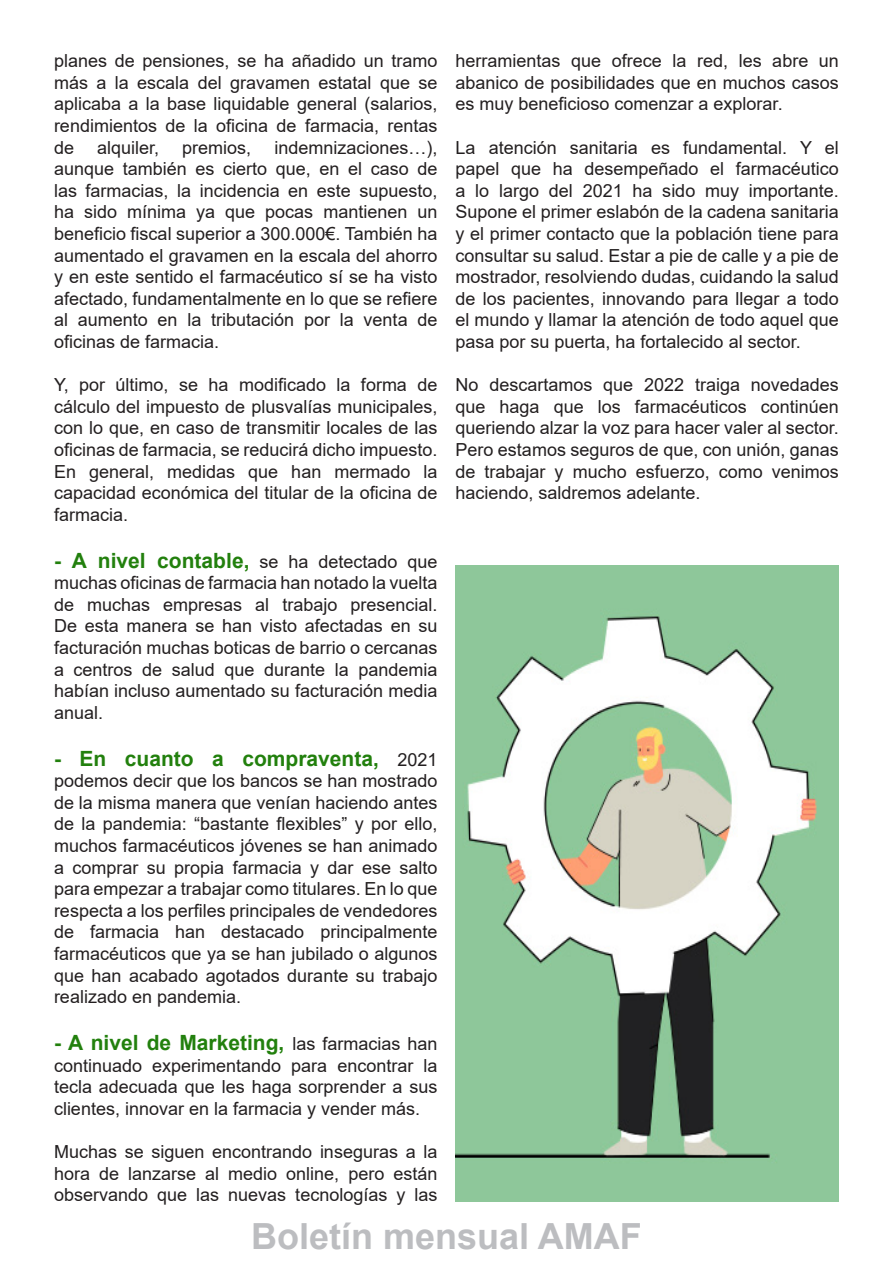
<style>
.page{position:relative;width:893px;height:1263px;background:#fff}
.page>*{position:absolute;margin:0;border:0;box-sizing:border-box;transform-origin:0 0}
.t1{font:700 36px "Arial";color:#bcbdc0}
.t2{font:700 21px "Arial";color:#22800d}
.t3{font:18px/21.6px "Arial";color:#231f20;text-align:justify}
.s1{font-weight:400;font-size:18px;color:#231f20}
</style>
<div class="page">
<img style="left:455px;top:566px;width:384px;height:635px">
<p class="t3" style="left:54px;top:50px;width:385px">planes de pensiones, se ha añadido un tramo más a la escala del gravamen estatal que se aplicaba a la base liquidable general (salarios, rendimientos de la oficina de farmacia, rentas de</p>
<p class="t3" style="left:54px;top:136px;width:385px;text-indent:220px">indemnizaciones…), aunque también es cierto que, en el caso de las farmacias, la incidencia en este supuesto, ha sido mínima ya que pocas mantienen un beneficio fiscal superior a 300.000€. También ha aumentado el gravamen en la escala del ahorro y en este sentido el farmacéutico sí se ha visto afectado, fundamentalmente en lo que se refiere al aumento en la tributación por la venta de oficinas de farmacia.</p>
<p class="t3" style="left:54px;top:374px;width:385px">Y, por último, se ha modificado la forma de cálculo del impuesto de plusvalías municipales, con lo que, en caso de transmitir locales de las oficinas de farmacia, se reducirá dicho impuesto.<br>En general, medidas que han mermado la capacidad económica del titular de la oficina de farmacia.</p>
<p class="t2" style="left:54px;top:545px;width:385px">- A nivel contable, <span class="s1">se ha detectado que</span></p>
<p class="t3" style="left:54px;top:572px;width:385px">muchas oficinas de farmacia han notado la vuelta de muchas empresas al trabajo presencial.<br>De esta manera se han visto afectadas en su facturación muchas boticas de barrio o cercanas a centros de salud que durante la pandemia habían incluso aumentado su facturación media anual.</p>
<p class="t2" style="left:54px;top:743px;width:385px">- En cuanto a compraventa, <span class="s1">2021</span></p>
<p class="t3" style="left:54px;top:770px;width:385px">podemos decir que los bancos se han mostrado de la misma manera que venían haciendo antes de la pandemia: “bastante flexibles” y por ello, muchos farmacéuticos jóvenes se han animado a comprar su propia farmacia y dar ese salto para empezar a trabajar como titulares. En lo que respecta a los perfiles principales de vendedores de farmacia han destacado principalmente farmacéuticos que ya se han jubilado o algunos que han acabado agotados durante su trabajo realizado en pandemia.</p>
<p class="t2" style="left:54px;top:1028px;width:385px">- A nivel de Marketing, <span class="s1">las farmacias han</span></p>
<p class="t3" style="left:54px;top:1054px;width:385px">continuado experimentando para encontrar la tecla adecuada que les haga sorprender a sus clientes, innovar en la farmacia y vender más.</p>
<p class="t3" style="left:54px;top:1141px;width:385px">Muchas se siguen encontrando inseguras a la hora de lanzarse al medio online, pero están observando que las nuevas tecnologías y las</p>
<p class="t3" style="left:97px;top:136px;width:64px">alquiler,</p>
<p class="t3" style="left:182px;top:136px;width:71px">premios,</p>
<p class="t3" style="left:455px;top:50px;width:385px">herramientas que ofrece la red, les abre un abanico de posibilidades que en muchos casos es muy beneficioso comenzar a explorar.</p>
<p class="t3" style="left:455px;top:136px;width:385px">La atención sanitaria es fundamental. Y el papel que ha desempeñado el farmacéutico a lo largo del 2021 ha sido muy importante.<br>Supone el primer eslabón de la cadena sanitaria y el primer contacto que la población tiene para consultar su salud. Estar a pie de calle y a pie de mostrador, resolviendo dudas, cuidando la salud de los pacientes, innovando para llegar a todo el mundo y llamar la atención de todo aquel que pasa por su puerta, ha fortalecido al sector.</p>
<p class="t3" style="left:455px;top:374px;width:385px">No descartamos que 2022 traiga novedades que haga que los farmacéuticos continúen queriendo alzar la voz para hacer valer al sector.<br>Pero estamos seguros de que, con unión, ganas de trabajar y mucho esfuerzo, como venimos haciendo, saldremos adelante.</p>
<h1 class="t1" style="left:251px;top:1211px;width:392px">Boletín mensual AMAF</h1>
</div>
